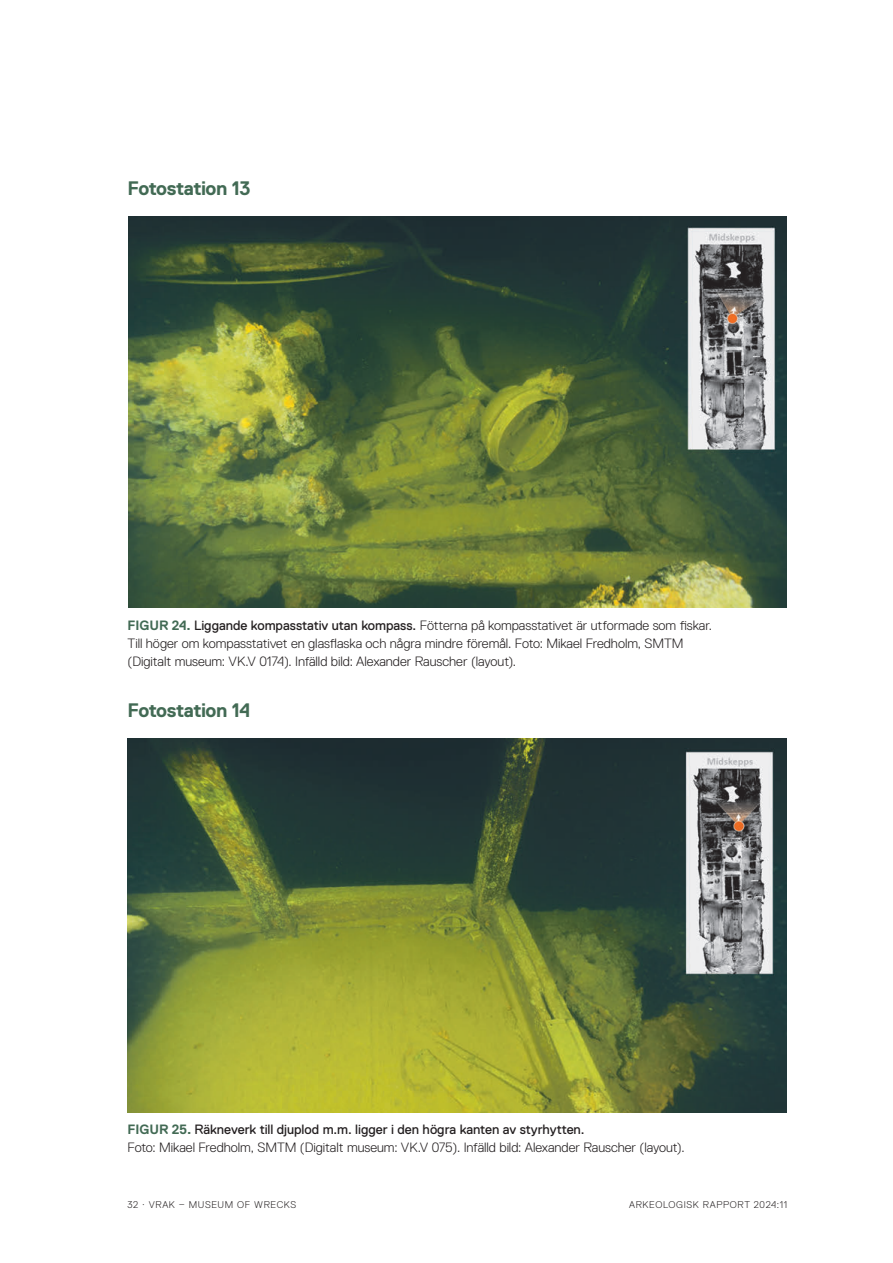
<style>
.page{position:relative;width:893px;height:1263px;background:#fff}
.page>*{position:absolute;margin:0;border:0;box-sizing:border-box;transform-origin:0 0}
.Rubrik_2{font:700 19.5px "Replica Pro";letter-spacing:-.025em;color:#426a54}
.Figurtext{font:300 13.5px/18px "Replica Pro";letter-spacing:-.005em;color:#231f20}
.t1{font:300 9.75px "Replica Pro";letter-spacing:.065em;color:#231f20}
.s1{font-weight:700;color:#426a54}
.s2{font-weight:400}
</style>
<div class="page">
<img style="left:128px;top:216px;width:659px;height:391px">
<img style="left:128px;top:738px;width:659px;height:374px">
<h2 class="Rubrik_2" style="left:128px;top:177px;width:124px">Fotostation 13</h2>
<p class="Figurtext" style="left:128px;top:616px;width:586px"><span class="s1">FIGUR 24.</span> <span class="s2">Liggande kompasstativ utan kompass.</span> Fötterna på kompasstativet är utformade som fiskar.<br>Till höger om kompasstativet en glasflaska och några mindre föremål. Foto: Mikael Fredholm, SMTM (Digitalt museum: VK.V 0174). Infälld bild: Alexander Rauscher (layout).</p>
<h2 class="Rubrik_2" style="left:128px;top:699px;width:124px">Fotostation 14</h2>
<p class="Figurtext" style="left:128px;top:1120px;width:559px"><span class="s1">FIGUR 25.</span> <span class="s2">Räkneverk till djuplod m.m. ligger i den högra kanten av styrhytten.<br></span>Foto: Mikael Fredholm, SMTM (Digitalt museum: VK.V 075). Infälld bild: Alexander Rauscher (layout).</p>
<p class="t1" style="left:128px;top:1199px;width:170px">32 · VRAK – MUSEUM OF WRECKS</p>
<p class="t1" style="left:629px;top:1199px;width:159px">ARKEOLOGISK RAPPORT 2024:11</p>
</div>
